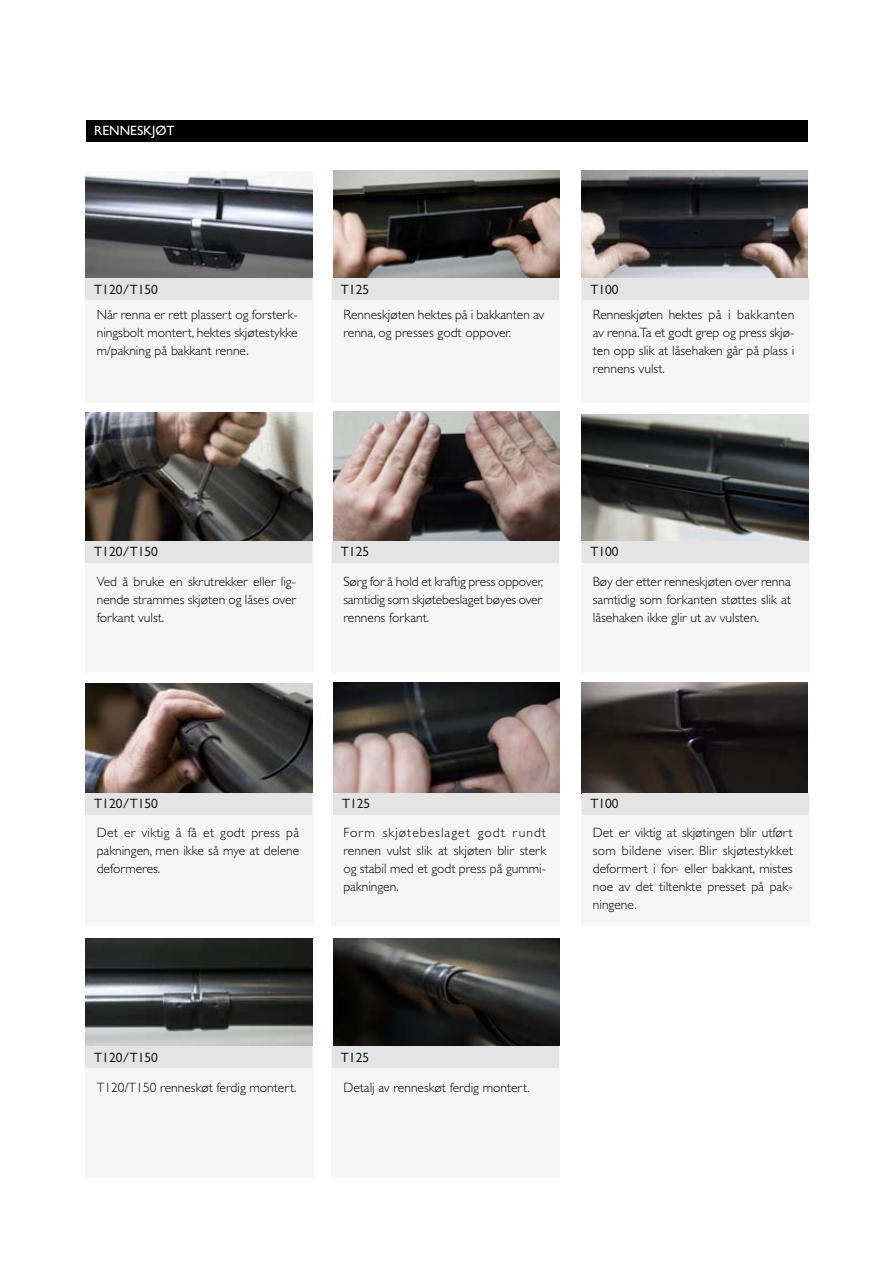
<style>
.page{position:relative;width:893px;height:1263px;background:#fff}
.page>*{position:absolute;margin:0;border:0;box-sizing:border-box;transform-origin:0 0}
.t1{font:300 13.5px/18px "Gill Sans";color:#000;text-align:justify}
.t2{font:13.5px "Gill Sans";color:#000}
.t3{font:13.5px "Gill Sans";color:#fff}
</style>
<div class="page">
<img style="left:581px;top:415px;width:227px;height:126px">
<img style="left:581px;top:170px;width:227px;height:109px">
<img style="left:85px;top:683px;width:227px;height:109px">
<img style="left:86px;top:171px;width:227px;height:108px">
<img style="left:86px;top:412px;width:227px;height:129px">
<img style="left:86px;top:938px;width:227px;height:108px">
<img style="left:581px;top:682px;width:227px;height:112px">
<img style="left:333px;top:683px;width:227px;height:110px">
<img style="left:333px;top:939px;width:227px;height:107px">
<img style="left:333px;top:412px;width:227px;height:129px">
<img style="left:333px;top:170px;width:227px;height:109px">
<div style="left:87px;top:120px;width:721px;height:22px;background:#000"></div>
<div style="left:85px;top:279px;width:228px;height:124px;background:#f6f6f6"></div>
<div style="left:85px;top:541px;width:228px;height:132px;background:#f6f6f6"></div>
<div style="left:85px;top:794px;width:228px;height:132px;background:#f6f6f6"></div>
<div style="left:85px;top:1046px;width:228px;height:132px;background:#f6f6f6"></div>
<div style="left:86px;top:279px;width:226px;height:21px;background:#e4e4e4"></div>
<div style="left:86px;top:541px;width:226px;height:22px;background:#e4e4e4"></div>
<div style="left:86px;top:793px;width:226px;height:21px;background:#e4e4e4"></div>
<div style="left:86px;top:1047px;width:226px;height:21px;background:#e4e4e4"></div>
<div style="left:332px;top:279px;width:228px;height:124px;background:#f6f6f6"></div>
<div style="left:332px;top:541px;width:228px;height:132px;background:#f6f6f6"></div>
<div style="left:332px;top:794px;width:228px;height:132px;background:#f6f6f6"></div>
<div style="left:332px;top:1046px;width:228px;height:132px;background:#f6f6f6"></div>
<div style="left:332px;top:279px;width:227px;height:21px;background:#e4e4e4"></div>
<div style="left:332px;top:541px;width:227px;height:22px;background:#e4e4e4"></div>
<div style="left:333px;top:793px;width:227px;height:21px;background:#e4e4e4"></div>
<div style="left:332px;top:1047px;width:227px;height:21px;background:#e4e4e4"></div>
<div style="left:581px;top:279px;width:228px;height:124px;background:#f6f6f6"></div>
<div style="left:581px;top:541px;width:228px;height:132px;background:#f6f6f6"></div>
<div style="left:581px;top:794px;width:228px;height:132px;background:#f6f6f6"></div>
<div style="left:582px;top:279px;width:226px;height:21px;background:#e4e4e4"></div>
<div style="left:582px;top:541px;width:226px;height:22px;background:#e4e4e4"></div>
<div style="left:582px;top:793px;width:226px;height:21px;background:#e4e4e4"></div>
<p class="t3" style="left:94px;top:123px;width:82px">RENNESKJØT</p>
<p class="t2" style="left:94px;top:281px;width:65px">T120/T150</p>
<p class="t1" style="left:97px;top:306px;width:202px">Når renna er rett plassert og forsterk&shy;ningsbolt montert, hektes skjøtestykke m/pakning på bakkant renne.</p>
<p class="t2" style="left:341px;top:281px;width:30px">T125</p>
<p class="t1" style="left:343px;top:306px;width:202px">Renneskjøten hektes på i bakkanten av renna, og presses godt oppover.</p>
<p class="t2" style="left:590px;top:281px;width:30px">T100</p>
<p class="t1" style="left:593px;top:306px;width:203px">Renneskjøten hektes på i bakkanten av renna.Ta et godt grep og press skjø&shy;ten opp slik at låsehaken går på plass i rennens vulst.</p>
<p class="t2" style="left:94px;top:544px;width:65px">T120/T150</p>
<p class="t1" style="left:97px;top:572px;width:201px">Ved å bruke en skrutrekker eller lig&shy;nende strammes skjøten og låses over forkant vulst.</p>
<p class="t2" style="left:341px;top:544px;width:30px">T125</p>
<p class="t1" style="left:343px;top:572px;width:201px">Sørg for å hold et kraftig press oppover, samtidig som skjøtebeslaget bøyes over rennens forkant.</p>
<p class="t2" style="left:590px;top:544px;width:30px">T100</p>
<p class="t1" style="left:593px;top:572px;width:200px">Bøy der etter renneskjøten over renna samtidig som forkanten støttes slik at låsehaken ikke glir ut av vulsten.</p>
<p class="t2" style="left:94px;top:796px;width:65px">T120/T150</p>
<p class="t1" style="left:97px;top:823px;width:204px">Det er viktig å få et godt press på pakningen, men ikke så mye at delene deformeres.</p>
<p class="t2" style="left:342px;top:796px;width:30px">T125</p>
<p class="t1" style="left:343px;top:823px;width:204px">Form skjøtebeslaget godt rundt rennen vulst slik at skjøten blir sterk og stabil med et godt press på gummi&shy;pakningen.</p>
<p class="t2" style="left:590px;top:796px;width:30px">T100</p>
<p class="t1" style="left:593px;top:823px;width:201px">Det er viktig at skjøtingen blir utført som bildene viser. Blir skjøtestykket deformert i for- eller bakkant, mistes noe av det tiltenkte presset på pak&shy;ningene.</p>
<p class="t2" style="left:94px;top:1049px;width:65px">T120/T150</p>
<p class="t1" style="left:97px;top:1078px;width:201px">T120/T150 renneskøt ferdig montert.</p>
<p class="t2" style="left:341px;top:1049px;width:30px">T125</p>
<p class="t1" style="left:343px;top:1078px;width:188px">Detalj av renneskøt ferdig montert.</p>
</div>
